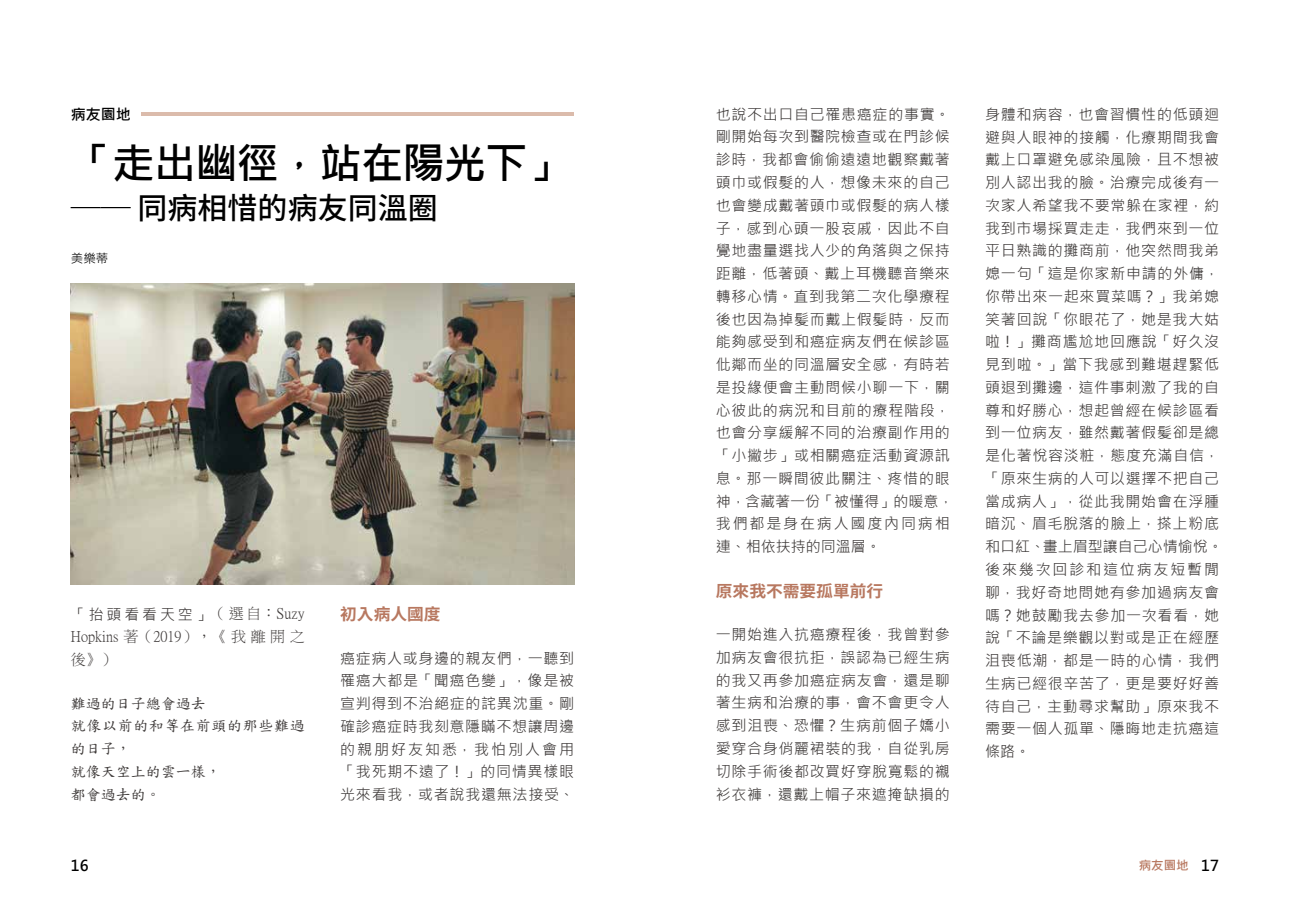
<style>
.page{position:relative;width:1290px;height:911px;background:#fff}
.page>*{position:absolute;margin:0;border:0;box-sizing:border-box;transform-origin:0 0}
.t1{font:700 42.5px "Microsoft Jheng Hei";letter-spacing:-.025em;color:#000}
.t2{font:500 30px "Noto Sans CJ Ktc";color:#000}
.t3{font:700 16.25px "Noto Sans CJ Ktc";color:#b87860}
.t4{font:15px/22.8px "Microsoft Jheng Hei";letter-spacing:.045em;color:#3e3a39;text-align:justify}
.t5{font:15px/22.8px "DF Kai Shu SB Estd BF";color:#3e3a39}
.t6{font:15px/22.8px "P Ming Li U";color:#3e3a39}
.t7{font:700 15px "Microsoft Jheng Hei";color:#000}
.t8{font:700 12.5px "Microsoft Jheng Hei";color:#b87860}
.t9{font:12.5px "Microsoft Jheng Hei";color:#000}
.s1{font-family:"P Ming Li U"}
.s2{font-size:15px;color:#000}
</style>
<div class="page">
<hr style="left:142px;top:112px;width:432px;height:4px;background:#dbbbab">
<img style="left:71px;top:283px;width:503px;height:302px">
<p class="t7" style="left:71px;top:105px;width:61px">病友園地</p>
<h1 class="t1" style="left:71px;top:137px;width:500px">「走出幽徑，站在陽光下」</h1>
<h2 class="t2" style="left:71px;top:191px;width:368px">── 同病相惜的病友同溫圈</h2>
<p class="t9" style="left:71px;top:250px;width:39px">美樂蒂</p>
<p class="t4" style="left:71px;top:602px;width:235px">「抬頭看看天空」<span class="s1">（選自：Suzy</span></p>
<p class="t6" style="left:71px;top:625px;width:235px">Hopkins 著（2019），《我離開之後》）</p>
<p class="t5" style="left:71px;top:692px;width:235px">難過的日子總會過去<br>就像以前的和等在前頭的那些難過的日子，<br>就像天空上的雲ㄧ樣，<br>都會過去的。</p>
<p class="t3" style="left:340px;top:605px;width:102px">初入病人國度</p>
<p class="t4" style="left:340px;top:646px;width:235px">癌症病人或身邊的親友們，一聽到罹癌大都是「聞癌色變」，像是被宣判得到不治絕症的詫異沈重。剛確診癌症時我刻意隱瞞不想讓周邊的親朋好友知悉，我怕別人會用「我死期不遠了！」的同情異樣眼光來看我，或者說我還無法接受、</p>
<p class="t4" style="left:716px;top:103px;width:239px;text-align:left">也說不出口自己罹患癌症的事實。剛開始每次到醫院檢查或在門診候診時，我都會偷偷遠遠地觀察戴著頭巾或假髮的人，想像未來的自己也會變成戴著頭巾或假髮的病人樣子，感到心頭一股哀戚，因此不自覺地盡量選找人少的角落與之保持距離，低著頭、戴上耳機聽音樂來轉移心情。直到我第二次化學療程後也因為掉髪而戴上假髪時，反而能夠感受到和癌症病友們在候診區仳鄰而坐的同溫層安全感，有時若是投緣便會主動問候小聊一下，關心彼此的病況和目前的療程階段，也會分享緩解不同的治療副作用的「小撇步」或相關癌症活動資源訊息。那一瞬間彼此關注、疼惜的眼神，含藏著一份「被懂得」的暖意，我們都是身在病人國度內同病相連、相依扶持的同溫層。</p>
<p class="t3" style="left:716px;top:582px;width:169px">原來我不需要孤單前行</p>
<p class="t4" style="left:716px;top:623px;width:235px">一開始進入抗癌療程後，我曾對參加病友會很抗拒，誤認為已經生病的我又再參加癌症病友會，還是聊著生病和治療的事，會不會更令人感到沮喪、恐懼？生病前個子嬌小愛穿合身俏麗裙裝的我，自從乳房切除手術後都改買好穿脫寬鬆的襯衫衣褲，還戴上帽子來遮掩缺損的</p>
<p class="t4" style="left:985px;top:103px;width:239px;text-align:left">身體和病容，也會習慣性的低頭迴避與人眼神的接觸，化療期間我會戴上口罩避免感染風險，且不想被別人認出我的臉。治療完成後有一次家人希望我不要常躲在家裡，約我到市場採買走走，我們來到一位平日熟識的攤商前，他突然問我弟媳一句「這是你家新申請的外傭，你帶出來一起來買菜嗎？」我弟媳笑著回說「你眼花了，她是我大姑啦！」攤商尷尬地回應說「好久沒見到啦。」當下我感到難堪趕緊低頭退到攤邊，這件事刺激了我的自尊和好勝心，想起曾經在候診區看到一位病友，雖然戴著假髪卻是總是化著悅容淡粧，態度充滿自信，「原來生病的人可以選擇不把自己當成病人」，從此我開始會在浮腫暗沉、眉毛脫落的臉上，搽上粉底和口紅、畫上眉型讓自己心情愉悅。後來幾次回診和這位病友短暫閒聊，我好奇地問她有參加過病友會嗎？她鼓勵我去參加一次看看，她說「不論是樂觀以對或是正在經歷沮喪低潮，都是一時的心情，我們生病已經很辛苦了，更是要好好善待自己，主動尋求幫助」原來我不需要一個人孤單、隱晦地走抗癌這條路。</p>
<p class="t7" style="left:71px;top:856px;width:19px">16</p>
<p class="t8" style="left:1139px;top:857px;width:82px">病友園地 <span class="s2">17</span></p>
</div>
